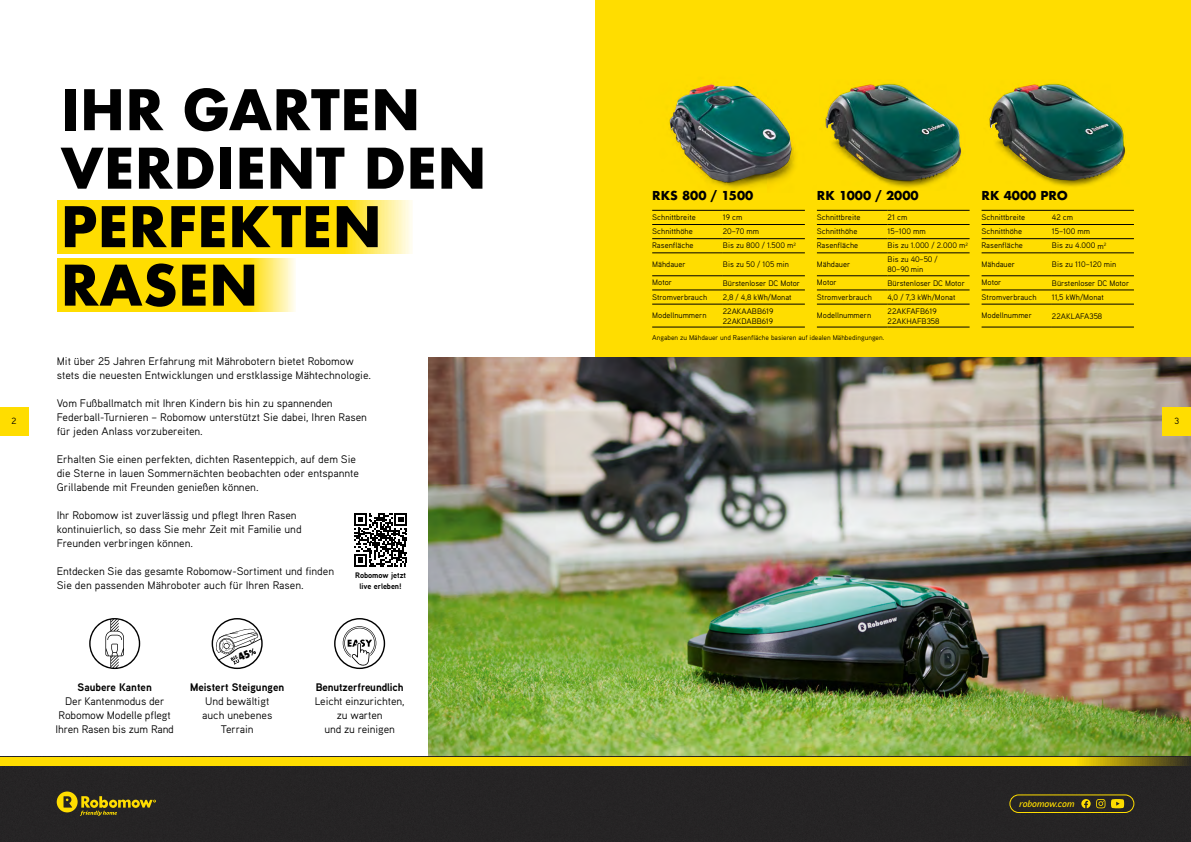
<style>
.page{position:relative;width:1191px;height:842px;background:#fff}
.page>*{position:absolute;margin:0;border:0;box-sizing:border-box;transform-origin:0 0}
.t1{font:700 54.4px/58.5px "Futura";color:#000}
.t2{font:700 12px "Futura";color:#000}
.t3{font:11px/14px "Aaux Pro";color:#000}
.t4{font:700 11px "Aaux Next";color:#000}
.t5{font:italic 600 9.7px "Aaux Next";color:#fd0}
.t6{font:9px "Aaux Pro";color:#000}
.t7{font:8px/10px "Aaux Pro";color:#000}
.t8{font:700 8px/11px "Aaux Next";color:#000;text-align:center}
.t9{font:7px "Aaux Pro";color:#000}
</style>
<div class="page">
<div style="left:595px;top:0;width:596px;height:378px;background:#fd0"></div>
<img style="left:429px;top:357px;width:762px;height:400px">
<img style="left:825px;top:83px;width:137px;height:105px">
<img style="left:826px;top:85px;width:128px;height:96px">
<img style="left:669px;top:84px;width:126px;height:105px">
<img style="left:670px;top:85px;width:121px;height:97px">
<img style="left:1031px;top:83px;width:95px;height:104px">
<img style="left:989px;top:85px;width:128px;height:95px">
<div style="left:0;top:765px;width:1191px;height:77px;background:#262425"></div>
<div style="left:0;top:757px;width:595px;height:8px;background:#fd0"></div>
<svg style="left:595px;top:757px;width:596px;height:8px;background:#eacb03"></svg>
<div style="left:1009px;top:794px;width:125px;height:19px;border:1px solid #fd0;border-radius:9px"></div>
<svg style="left:1111px;top:799px;width:13px;height:9px"></svg>
<svg style="left:1096px;top:799px;width:9px;height:9px"></svg>
<svg style="left:1081px;top:799px;width:9px;height:9px"></svg>
<svg style="left:57px;top:791px;width:99px;height:25px;background:#665b19"></svg>
<svg style="left:57px;top:200px;width:355px;height:53px;background:#ffe017"></svg>
<svg style="left:57px;top:259px;width:238px;height:53px;background:#ffe017"></svg>
<svg style="left:334px;top:618px;width:51px;height:51px"></svg>
<svg style="left:89px;top:618px;width:51px;height:51px"></svg>
<hr style="left:652px;top:210px;width:71px;height:1px;background:#000">
<hr style="left:723px;top:210px;width:82px;height:1px;background:#000">
<hr style="left:652px;top:224px;width:71px;height:1px;background:#000">
<hr style="left:723px;top:224px;width:82px;height:1px;background:#000">
<hr style="left:652px;top:238px;width:71px;height:1px;background:#000">
<hr style="left:723px;top:238px;width:82px;height:1px;background:#000">
<hr style="left:652px;top:253px;width:71px;height:1px;background:#000">
<hr style="left:723px;top:253px;width:82px;height:1px;background:#000">
<hr style="left:652px;top:275px;width:71px;height:1px;background:#000">
<hr style="left:723px;top:275px;width:82px;height:1px;background:#000">
<hr style="left:652px;top:290px;width:71px;height:1px;background:#000">
<hr style="left:723px;top:290px;width:82px;height:1px;background:#000">
<hr style="left:652px;top:304px;width:71px;height:1px;background:#000">
<hr style="left:723px;top:304px;width:82px;height:1px;background:#000">
<hr style="left:652px;top:327px;width:71px;height:1px;background:#000">
<hr style="left:723px;top:327px;width:82px;height:1px;background:#000">
<hr style="left:817px;top:210px;width:70px;height:1px;background:#000">
<hr style="left:887px;top:210px;width:82px;height:1px;background:#000">
<hr style="left:817px;top:224px;width:70px;height:1px;background:#000">
<hr style="left:887px;top:224px;width:82px;height:1px;background:#000">
<hr style="left:817px;top:238px;width:70px;height:1px;background:#000">
<hr style="left:887px;top:238px;width:82px;height:1px;background:#000">
<hr style="left:817px;top:253px;width:70px;height:1px;background:#000">
<hr style="left:887px;top:253px;width:82px;height:1px;background:#000">
<hr style="left:817px;top:275px;width:70px;height:1px;background:#000">
<hr style="left:887px;top:275px;width:82px;height:1px;background:#000">
<hr style="left:817px;top:290px;width:70px;height:1px;background:#000">
<hr style="left:887px;top:290px;width:82px;height:1px;background:#000">
<hr style="left:817px;top:304px;width:70px;height:1px;background:#000">
<hr style="left:887px;top:304px;width:82px;height:1px;background:#000">
<hr style="left:817px;top:327px;width:70px;height:1px;background:#000">
<hr style="left:887px;top:327px;width:82px;height:1px;background:#000">
<hr style="left:981px;top:210px;width:71px;height:1px;background:#000">
<hr style="left:1052px;top:210px;width:82px;height:1px;background:#000">
<hr style="left:981px;top:224px;width:71px;height:1px;background:#000">
<hr style="left:1052px;top:224px;width:82px;height:1px;background:#000">
<hr style="left:981px;top:238px;width:71px;height:1px;background:#000">
<hr style="left:1052px;top:238px;width:82px;height:1px;background:#000">
<hr style="left:981px;top:253px;width:71px;height:1px;background:#000">
<hr style="left:1052px;top:253px;width:82px;height:1px;background:#000">
<hr style="left:981px;top:275px;width:71px;height:1px;background:#000">
<hr style="left:1052px;top:275px;width:82px;height:1px;background:#000">
<hr style="left:981px;top:290px;width:71px;height:1px;background:#000">
<hr style="left:1052px;top:290px;width:82px;height:1px;background:#000">
<hr style="left:981px;top:304px;width:71px;height:1px;background:#000">
<hr style="left:1052px;top:304px;width:82px;height:1px;background:#000">
<hr style="left:981px;top:327px;width:71px;height:1px;background:#000">
<hr style="left:1052px;top:327px;width:82px;height:1px;background:#000">
<svg style="left:354px;top:513px;width:53px;height:53px"></svg>
<div style="left:1162px;top:407px;width:29px;height:28px;background:#fd0"></div>
<div style="left:0;top:407px;width:28px;height:28px;background:#fd0"></div>
<svg style="left:212px;top:618px;width:51px;height:51px"></svg>
<h1 class="t1" style="left:61px;top:80px;width:428px">IHR GARTEN<br>VERDIENT DEN<br>PERFEKTEN<br>RASEN</h1>
<p class="t2" style="left:652px;top:187px;width:103px">RKS 800 / 1500</p>
<p class="t2" style="left:817px;top:187px;width:103px">RK 1000 / 2000</p>
<p class="t7" style="left:652px;top:212px;width:45px">Schnittbreite</p>
<p class="t7" style="left:723px;top:212px;width:21px">19 cm</p>
<p class="t7" style="left:652px;top:226px;width:42px">Schnitthöhe</p>
<p class="t7" style="left:723px;top:226px;width:38px">20–70 mm</p>
<p class="t7" style="left:652px;top:240px;width:43px">Rasenfläche</p>
<p class="t7" style="left:723px;top:240px;width:75px">Bis zu 800 / 1.500 m<sup>2</sup></p>
<p class="t7" style="left:652px;top:259px;width:35px">Mähdauer</p>
<p class="t7" style="left:723px;top:259px;width:68px">Bis zu 50 / 105 min</p>
<p class="t7" style="left:652px;top:277px;width:21px">Motor</p>
<p class="t7" style="left:723px;top:278px;width:79px">Bürstenloser DC Motor</p>
<p class="t7" style="left:652px;top:292px;width:57px">Stromverbrauch</p>
<p class="t7" style="left:723px;top:292px;width:70px">2,8 / 4,8 kWh/Monat</p>
<p class="t7" style="left:652px;top:310px;width:56px">Modellnummern</p>
<p class="t7" style="left:723px;top:306px;width:52px">22AKAABB619<br>22AKDABB619</p>
<p class="t7" style="left:817px;top:212px;width:45px">Schnittbreite</p>
<p class="t7" style="left:887px;top:212px;width:21px">21 cm</p>
<p class="t7" style="left:817px;top:226px;width:42px">Schnitthöhe</p>
<p class="t7" style="left:887px;top:226px;width:40px">15–100 mm</p>
<p class="t7" style="left:817px;top:240px;width:43px">Rasenfläche</p>
<p class="t7" style="left:887px;top:240px;width:82px">Bis zu 1.000 / 2.000 m<sup>2</sup></p>
<p class="t7" style="left:817px;top:259px;width:35px">Mähdauer</p>
<p class="t7" style="left:887px;top:254px;width:51px">Bis zu 40–50 /<br>80–90 min</p>
<p class="t7" style="left:817px;top:277px;width:21px">Motor</p>
<p class="t7" style="left:887px;top:278px;width:79px">Bürstenloser DC Motor</p>
<p class="t7" style="left:817px;top:292px;width:57px">Stromverbrauch</p>
<p class="t7" style="left:887px;top:292px;width:69px">4,0 / 7,3 kWh/Monat</p>
<p class="t7" style="left:817px;top:310px;width:56px">Modellnummern</p>
<p class="t7" style="left:887px;top:306px;width:53px">22AKFAFB619<br>22AKHAFB358</p>
<p class="t9" style="left:652px;top:333px;width:234px">Angaben zu Mähdauer und Rasenfläche basieren auf idealen Mähbedingungen.</p>
<p class="t2" style="left:981px;top:187px;width:88px">RK 4000 PRO</p>
<p class="t7" style="left:981px;top:212px;width:45px">Schnittbreite</p>
<p class="t7" style="left:1052px;top:212px;width:23px">42 cm</p>
<p class="t7" style="left:981px;top:226px;width:42px">Schnitthöhe</p>
<p class="t7" style="left:1052px;top:226px;width:40px">15–100 mm</p>
<p class="t7" style="left:981px;top:240px;width:43px">Rasenfläche</p>
<p class="t7" style="left:1052px;top:240px;width:56px">Bis zu 4.000 m<sup>2</sup></p>
<p class="t7" style="left:981px;top:259px;width:35px">Mähdauer</p>
<p class="t7" style="left:1052px;top:259px;width:66px">Bis zu 110–120 min</p>
<p class="t7" style="left:981px;top:277px;width:21px">Motor</p>
<p class="t7" style="left:1052px;top:278px;width:79px">Bürstenloser DC Motor</p>
<p class="t7" style="left:981px;top:292px;width:57px">Stromverbrauch</p>
<p class="t7" style="left:1052px;top:292px;width:53px">11,5 kWh/Monat</p>
<p class="t7" style="left:981px;top:310px;width:52px">Modellnummer</p>
<p class="t7" style="left:1052px;top:311px;width:52px">22AKLAFA358</p>
<p class="t3" style="left:57px;top:354px;width:316px">Mit über 25 Jahren Erfahrung mit Mährobotern bietet Robomow stets die neuesten Entwicklungen und erstklassige Mähtechnologie.</p>
<p class="t3" style="left:57px;top:396px;width:312px">Vom Fußballmatch mit Ihren Kindern bis hin zu spannenden<br>Federball-Turnieren – Robomow unterstützt Sie dabei, Ihren Rasen für jeden Anlass vorzubereiten.</p>
<p class="t3" style="left:57px;top:452px;width:304px">Erhalten Sie einen perfekten, dichten Rasenteppich, auf dem Sie die Sterne in lauen Sommernächten beobachten oder entspannte<br>Grillabende mit Freunden genießen können.</p>
<p class="t3" style="left:57px;top:508px;width:246px">Ihr Robomow ist zuverlässig und pflegt Ihren Rasen kontinuierlich, so dass Sie mehr Zeit mit Familie und<br>Freunden verbringen können.</p>
<p class="t3" style="left:57px;top:564px;width:279px">Entdecken Sie das gesamte Robomow-Sortiment und finden<br>Sie den passenden Mähroboter auch für Ihren Rasen.</p>
<p class="t8" style="left:355px;top:570px;width:53px">Robomow jetzt live erleben!</p>
<p class="t6" style="left:12px;top:416px;width:7px">2</p>
<p class="t6" style="left:1174px;top:416px;width:6px">3</p>
<p class="t4" style="left:78px;top:679px;width:76px">Saubere Kanten</p>
<p class="t3" style="left:56px;top:694px;width:120px;text-align:center">Der Kantenmodus der<br>Robomow Modelle pflegt<br>Ihren Rasen bis zum Rand</p>
<p class="t4" style="left:190px;top:679px;width:96px">Meistert Steigungen</p>
<p class="t3" style="left:202px;top:694px;width:72px;text-align:center">Und bewältigt auch unebenes<br>Terrain</p>
<p class="t4" style="left:316px;top:679px;width:89px">Benutzerfreundlich</p>
<p class="t3" style="left:315px;top:694px;width:91px;text-align:center">Leicht einzurichten, zu warten<br>und zu reinigen</p>
<p class="t5" style="left:1019px;top:797px;width:57px">robomow.com</p>
</div>
